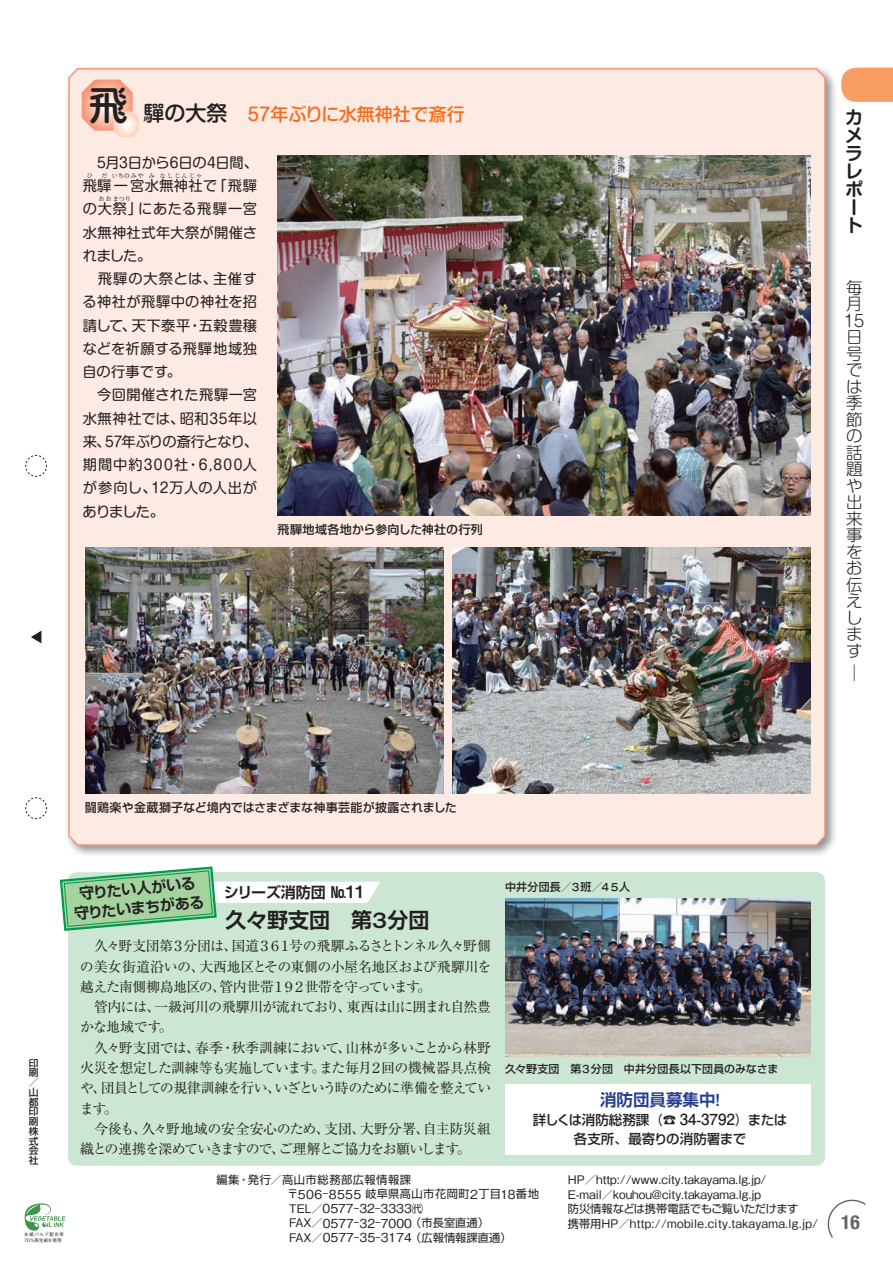
<style>
.page{position:relative;width:893px;height:1263px;background:#fff}
.page>*{position:absolute;margin:0;border:0;box-sizing:border-box;transform-origin:0 0}
.t1{font:500 39px "Shin M Go Pro";color:#231f20}
.t2{font:700 21px "Shin Go Pro De";color:#231f20}
.t3{font:500 21px "Shin M Go Pro";color:#231f20}
.t4{font:700 condensed 19.5px "Helvetica Neue";color:#636366}
.t5{font:500 18px "Shin M Go Pro";color:#f36e21}
.t6{font:700 18px/18px "Shin M Go Pro De";color:#231f20}
.t7{font:16.95px "Midashi Go Pro MB31";color:#231f20}
.t8{font:300 16.5px/16.5px "Shin M Go Pro";color:#231f20}
.t9{font:700 16.5px "Shin Go Pro De";color:#253f8e}
.t10{font:16.5px "Midashi Go Pro MB31";color:#253f8e}
.t11{font:700 15.3px "Futo Go B101 Pro";color:#231f20}
.t12{font:700 15px/19.5px "Shin Go Pro De";letter-spacing:-.01em;color:#231f20;text-align:center}
.t13{font:14.25px/23.2px "Shin M Go Pro";letter-spacing:.025em;color:#231f20}
.t14{font:14.25px/23.2px "Shin M Go Pro";letter-spacing:-.015em;color:#231f20}
.t15{font:14.25px/23.2px "Shin M Go Pro";letter-spacing:.07em;color:#231f20}
.t16{font:14.25px/23.2px "Shin M Go Pro";letter-spacing:-.065em;color:#231f20}
.t17{font:14.25px "Shin M Go Pro";letter-spacing:.06em;color:#231f20}
.t18{font:14.25px "Shin M Go Pro";letter-spacing:.045em;color:#231f20}
.t19{font:13.95px/20.2px "Ryumin Pro";letter-spacing:-.055em;color:#231f20}
.t20{font:13.95px "Ryumin Pro";letter-spacing:-.08em;color:#231f20}
.t21{font:13.95px "Ryumin Pro";letter-spacing:-.025em;color:#231f20}
.t22{font:13.95px "Ryumin Pro";letter-spacing:-.035em;color:#231f20}
.t23{font:13.95px/20.2px "Ryumin Pro";letter-spacing:-.085em;color:#231f20}
.t24{font:13.95px "Ryumin Pro";letter-spacing:-.11em;color:#231f20}
.t25{font:13.95px "Ryumin Pro";letter-spacing:-.03em;color:#231f20}
.t26{font:13.95px "Ryumin Pro";letter-spacing:-.105em;color:#231f20}
.t27{font:13.95px "Ryumin Pro";letter-spacing:-.01em;color:#231f20}
.t28{font:500 13.5px/19.5px "Shin Go Pro";letter-spacing:-.015em;color:#231f20}
.t29{font:500 12.3px "Gothic BBB Pro";color:#231f20}
.t30{font:500 12px "Shin Go Pro";letter-spacing:.015em;color:#231f20}
.t31{font:500 11.85px/14.7px "Gothic BBB Pro";color:#231f20}
.t32{font:500 11.85px "Gothic BBB Pro";letter-spacing:.025em;color:#231f20}
.t33{font:11.25px/14.4px "Shin Go Pro";color:#231f20}
.t34{font:11.25px/14.4px "Shin Go Pro";letter-spacing:.04em;color:#231f20}
.t35{font:11.25px "Shin Go Pro";letter-spacing:-.02em;color:#231f20}
.t36{font:500 10.95px "Shin Go Pro";letter-spacing:.015em;color:#231f20}
.t37{font:500 9.75px/9.8px "Shin Go Pro";color:#231f20;text-align:justify}
.t38{font:6px "Shin M Go Pro";letter-spacing:.175em;color:#231f20}
.t39{font:500 4.5px "Gothic BBB Pro";letter-spacing:.01em;color:#231f20}
.t40{font:500 4.5px "Gothic BBB Pro";letter-spacing:.14em;color:#231f20}
.s1{font-family:"Futo Go B101 Pro";font-weight:700}
.s2{font-family:"Midashi Go Pro MB31";font-weight:400}
.s3{font-size:13.5px}
.s4{font-family:"Gothic BBB Pro";font-weight:500;font-size:12.3px}
.s5{font-size:11.85px}
.s6{font-family:"Shin Go Pro";font-weight:400;font-size:11.25px}
.s7{font-family:"Gothic BBB Pro";font-weight:500;font-size:11.85px}
</style>
<div class="page">
<svg style="left:827px;top:1199px;width:39px;height:39px"></svg>
<svg style="left:25px;top:455px;width:22px;height:22px"></svg>
<svg style="left:25px;top:797px;width:22px;height:22px"></svg>
<svg style="left:31px;top:631px;width:10px;height:12px"></svg>
<svg style="left:841px;top:68px;width:52px;height:34px;background:#f8a36d"></svg>
<div style="left:68px;top:872px;width:757px;height:294px;background:#cbe6d3;border-radius:9px"></div>
<div style="left:64px;top:64px;width:774px;height:794px;background:#231f20;opacity:.5"></div>
<div style="left:68px;top:67px;width:758px;height:779px;background:#fdeae2"></div>
<svg style="left:25px;top:1203px;width:40px;height:27px"></svg>
<img style="left:505px;top:899px;width:306px;height:158px">
<div style="left:505px;top:1084px;width:306px;height:71px;background:#fff"></div>
<svg style="left:59px;top:866px;width:321px;height:65px"></svg>
<svg style="left:82px;top:80px;width:57px;height:57px;background:#faccba"></svg>
<img style="left:278px;top:155px;width:533px;height:360px">
<img style="left:85px;top:548px;width:359px;height:246px">
<img style="left:452px;top:548px;width:359px;height:246px">
<h1 class="t1" style="left:89px;top:73px;width:40px">飛</h1>
<p class="t13" style="left:83px;top:149px;width:177px">　月5 3日から6日の4日間、飛驒一宮水無神社で</p>
<h2 class="t3" style="left:144px;top:96px;width:86px">驒の大祭</h2>
<p class="t5" style="left:248px;top:100px;width:219px">57年ぶりに水無神社で斎行</p>
<p class="t38" style="left:87px;top:171px;width:7px">ひ</p>
<p class="t38" style="left:101px;top:171px;width:7px">だ</p>
<p class="t38" style="left:112px;top:171px;width:33px">いちのみや</p>
<p class="t38" style="left:149px;top:171px;width:7px">み</p>
<p class="t38" style="left:160px;top:171px;width:44px">なしじんじゃ</p>
<p class="t13" style="left:213px;top:172px;width:46px">「飛驒</p>
<p class="t38" style="left:98px;top:194px;width:34px">おおまつり</p>
<p class="t18" style="left:138px;top:197px;width:120px">にあたる飛驒一宮</p>
<p class="t13" style="left:83px;top:219px;width:176px">水無神社式年大祭が開催さ</p>
<p class="t13" style="left:83px;top:242px;width:70px">れました。</p>
<p class="t13" style="left:213px;top:265px;width:46px">主催す</p>
<p class="t13" style="left:83px;top:196px;width:61px">の大祭」</p>
<p class="t17" style="left:83px;top:267px;width:136px">　飛驒の大祭とは、</p>
<p class="t13" style="left:83px;top:289px;width:176px">る神社が飛驒中の神社を招</p>
<p class="t13" style="left:199px;top:312px;width:60px">五穀豊穣</p>
<p class="t13" style="left:132px;top:312px;width:60px">天下泰平</p>
<p class="t13" style="left:83px;top:312px;width:55px">請して、</p>
<p class="t13" style="left:83px;top:335px;width:176px">などを祈願する飛驒地域独</p>
<p class="t13" style="left:83px;top:358px;width:100px">自の行事です。</p>
<p class="t13" style="left:83px;top:382px;width:176px">　今回開催された飛驒一宮</p>
<p class="t13" style="left:180px;top:405px;width:79px">昭和35年以</p>
<p class="t13" style="left:188px;top:312px;width:16px">・</p>
<p class="t14" style="left:105px;top:405px;width:154px;text-indent:-23px">水無神社では、<br>57年ぶりの斎行となり、</p>
<p class="t13" style="left:83px;top:428px;width:29px">来、</p>
<p class="t15" style="left:152px;top:451px;width:107px;text-indent:-69px">期間中約300社<br>12万人の人出が</p>
<p class="t13" style="left:186px;top:451px;width:73px">・6,800人</p>
<p class="t16" style="left:83px;top:475px;width:83px">が参向し、ありました。</p>
<p class="t30" style="left:278px;top:519px;width:207px">飛驒地域各地から参向した神社の行列</p>
<p class="t6" style="left:845px;top:106px;width:19px">カメラレポート</p>
<p class="t8" style="left:846px;top:277px;width:17px">毎月</p>
<p class="t8" style="left:844px;top:310px;width:22px">15</p>
<p class="t8" style="left:846px;top:327px;width:17px;text-align:justify">日号では季節の話題や出来事をお伝えします</p>
<p class="t8" style="left:846px;top:662px;width:18px">│</p>
<p class="t30" style="left:85px;top:798px;width:373px">闘鶏楽や金蔵獅子など境内ではさまざまな神事芸能が披露されました</p>
<p class="t37" style="left:29px;top:1057px;width:11px">印刷</p>
<p class="t37" style="left:29px;top:1076px;width:11px">／</p>
<p class="t37" style="left:29px;top:1086px;width:11px">山都印刷株式会社</p>
<p class="t40" style="left:24px;top:1231px;width:41px">古紙パルプ配合率</p>
<p class="t39" style="left:24px;top:1237px;width:39px">70％再生紙を使用</p>
<p class="t12" style="left:71px;top:882px;width:132px;rotate:-5deg">守りたい人がいる守りたいまちがある</p>
<p class="t7" style="left:346px;top:878px;width:20px">11</p>
<p class="t36" style="left:505px;top:878px;width:126px">中井分団長<span class="s1">／３</span>班<span class="s1">／４５</span>人</p>
<p class="t12" style="left:224px;top:881px;width:123px">シリーズ消防団 №</p>
<h2 class="t2" style="left:225px;top:902px;width:206px">久々野支団　第<span class="s2">３</span>分団</h2>
<p class="t19" style="left:199px;top:935px;width:293px;text-indent:-119px">　久々野支団第３分団は、<br>大西地区とその東側の小屋名地区および飛驒川を</p>
<p class="t24" style="left:289px;top:935px;width:203px">号の飛驒ふるさとトンネル久々野側</p>
<p class="t19" style="left:232px;top:935px;width:62px">国道３６１</p>
<p class="t27" style="left:80px;top:955px;width:126px">の美女街道沿いの、</p>
<p class="t19" style="left:220px;top:976px;width:56px">管内世帯</p>
<p class="t19" style="left:80px;top:976px;width:147px">越えた南側柳島地区の、</p>
<p class="t26" style="left:272px;top:976px;width:150px">１９２世帯を守っています</p>
<p class="t19" style="left:418px;top:976px;width:15px">。</p>
<p class="t19" style="left:346px;top:996px;width:146px">東西は山に囲まれ自然豊</p>
<p class="t19" style="left:159px;top:996px;width:15px;text-indent:-79px">　管内には、。</p>
<p class="t25" style="left:154px;top:996px;width:199px">一級河川の飛驒川が流れており、</p>
<p class="t19" style="left:80px;top:1016px;width:83px">かな地域です</p>
<p class="t22" style="left:231px;top:1036px;width:261px">秋季訓練において山林が多いことから林野</p>
<p class="t19" style="left:195px;top:1036px;width:30px">春季</p>
<p class="t19" style="left:80px;top:1036px;width:122px">　久々野支団では、</p>
<p class="t19" style="left:221px;top:1036px;width:15px">・</p>
<p class="t19" style="left:337px;top:1036px;width:15px">、</p>
<p class="t19" style="left:80px;top:1057px;width:294px">火災を想定した訓練等も実施していますまた毎月</p>
<p class="t21" style="left:369px;top:1057px;width:123px">２回の機械器具点検</p>
<p class="t23" style="left:274px;top:1057px;width:218px;text-indent:37px">。<br>いざという時のために準備を整えてい</p>
<p class="t19" style="left:101px;top:1077px;width:182px">団員としての規律訓練を行い、</p>
<p class="t19" style="left:104px;top:1077px;width:15px;text-indent:-24px">や、。</p>
<p class="t19" style="left:80px;top:1097px;width:28px">ます</p>
<p class="t19" style="left:423px;top:1117px;width:70px">自主防災組</p>
<p class="t21" style="left:141px;top:1117px;width:190px">久々野地域の安全安心のため、</p>
<p class="t19" style="left:80px;top:1117px;width:68px">　今後も、</p>
<p class="t19" style="left:324px;top:1117px;width:43px">支団、</p>
<p class="t19" style="left:360px;top:1117px;width:71px">大野分署、</p>
<p class="t20" style="left:80px;top:1138px;width:381px">織との連携を深めていきますのでご理解とご協力をお願いします</p>
<p class="t19" style="left:457px;top:1138px;width:15px">。</p>
<p class="t19" style="left:271px;top:1138px;width:15px">、</p>
<p class="t36" style="left:505px;top:1059px;width:275px">久々野支団　第<span class="s1">３</span>分団　中井分団長以下団員のみなさま</p>
<p class="t9" style="left:600px;top:1086px;width:117px">消防団員募集中</p>
<p class="t10" style="left:709px;top:1087px;width:18px">!</p>
<p class="t28" style="left:574px;top:1108px;width:174px;text-indent:-41px">詳しくは消防総務課<span class="s1">（</span>☎<br>各支所<span class="s1">、</span>最寄りの消防署まで</p>
<p class="t28" style="left:735px;top:1108px;width:54px"><span class="s1">）</span>または</p>
<p class="t11" style="left:680px;top:1107px;width:57px">34<span class="s3">-</span>3792</p>
<p class="t34" style="left:287px;top:1171px;width:253px;text-indent:-70px">編集・発行／高山市総務部広報情報課<br>〒<span class="s4">506</span>⊖<span class="s4">8555</span> 岐阜県高山市花岡町<span class="s4">2</span>丁目<span class="s4">18</span>番地</p>
<p class="t29" style="left:289px;top:1199px;width:135px"><span class="s5">TEL</span><span class="s6">／</span>0577<span class="s6">⊖</span>32<span class="s6">⊖</span>3333<span class="s6">㈹</span></p>
<p class="t33" style="left:289px;top:1214px;width:224px"><span class="s7">FAX</span>／<span class="s4">0577</span>⊖<span class="s4">32</span>⊖<span class="s4">7000</span>（市長室直通(<br><span class="s7">FAX</span>／<span class="s4">0577</span>⊖<span class="s4">35</span>⊖<span class="s4">3174</span>（広報情報課直通(</p>
<p class="t31" style="left:568px;top:1171px;width:200px">HP<span class="s6">／</span>http://www.city.takayama l g. j p. /<br>E-mail<span class="s6">／</span>kouhou@city.takayama l g. j p.</p>
<p class="t35" style="left:568px;top:1200px;width:232px">防災情報などは携帯電話でもご覧いただけます</p>
<p class="t32" style="left:568px;top:1214px;width:252px"><span class="s6">携帯用</span>HP<span class="s6">／</span>http://mobile.city.takayama l g. j p. /</p>
<h3 class="t4" style="left:841px;top:1210px;width:20px">16</h3>
</div>
